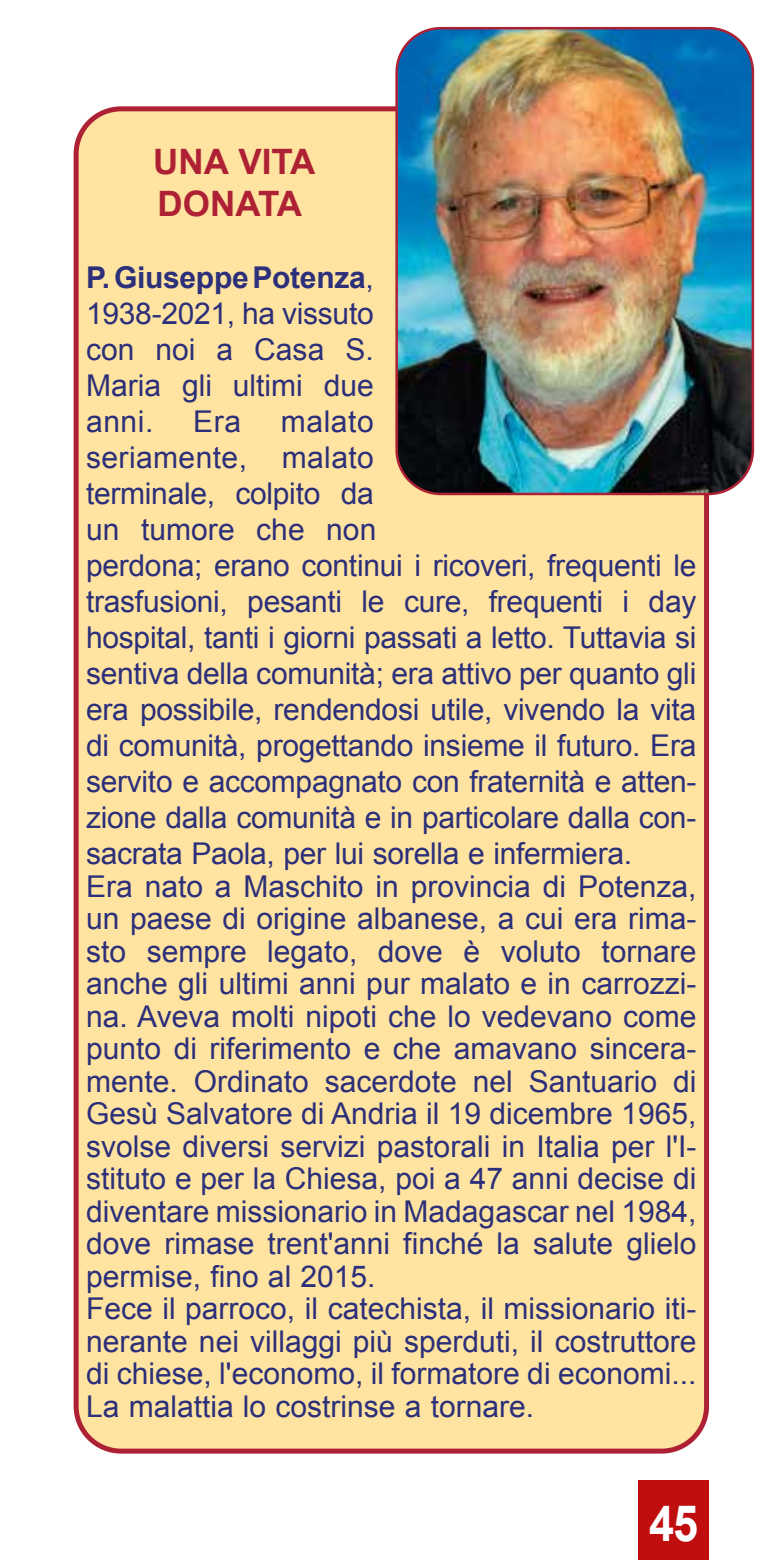
<style>
.page{position:relative;width:780px;height:1560px;background:#fff}
.page>*{position:absolute;margin:0;border:0;box-sizing:border-box;transform-origin:0 0}
.t1{font:700 50px "Arial";color:#fff;scale:.9 1}
.t2{font:700 35px/42px "Arial";color:#ae2135}
.t3{font:30px/36px "Arial";color:#2c2f79}
.s1{font-weight:700}
</style>
<div class="page">
<div style="left:76px;top:109px;width:630px;height:1341px;background:#ffe4a1;border-radius:45px"></div>
<div style="left:74px;top:106px;width:635px;height:1347px;border:5px solid #ae2135;border-radius:45px"></div>
<img style="left:398px;top:28px;width:353px;height:466px">
<div style="left:395px;top:27px;width:359px;height:468px;border:2px solid #ae2135;border-radius:44px"></div>
<div style="left:638px;top:1479px;width:71px;height:80px;background:#c00d0e"></div>
<p class="t2" style="left:153px;top:141px;width:164px">UNA VITA<br>DONATA</p>
<p class="t3" style="left:86px;top:259px;width:289px;text-align:justify"><span class="s1">P. Giuseppe Potenza</span>, 1938-2021, ha vissuto con noi a Casa S.<br>Maria gli ultimi due anni.</p>
<p class="t3" style="left:86px;top:403px;width:611px;text-indent:195px">malato<br>seriamente, malato<br>terminale, colpito da<br>un tumore che non<br>perdona; erano continui i ricoveri, frequenti le trasfusioni, pesanti le cure, frequenti i day hospital, tanti i giorni passati a letto. Tuttavia si sentiva della comunità; era attivo per quanto gli era possibile, rendendosi utile, vivendo la vita di comunità, progettando insieme il futuro. Era servito e accompagnato con fraternità e atten&shy;zione dalla comunità e in particolare dalla con&shy;sacrata Paola, per lui sorella e infermiera.</p>
<p class="t3" style="left:86px;top:870px;width:612px;line-height:32.5px">Era nato a Maschito in provincia di Potenza, un paese di origine albanese, a cui era rima&shy;sto sempre legato, dove è voluto tornare anche gli ultimi anni pur malato e in carrozzi&shy;na. Aveva molti nipoti che lo vedevano come punto di riferimento e che amavano sincera&shy;mente. Ordinato sacerdote nel Santuario di Gesù Salvatore di Andria il 19 dicembre 1965, svolse diversi servizi pastorali in Italia per l'I&shy;stituto e per la Chiesa, poi a 47 anni decise di diventare missionario in Madagascar nel 1984, dove rimase trent'anni finché la salute glielo permise, fino al 2015.<br>Fece il parroco, il catechista, il missionario iti&shy;nerante nei villaggi più sperduti, il costruttore di chiese, l'economo, il formatore di economi...<br>La malattia lo costrinse a tornare.</p>
<p class="t3" style="left:193px;top:403px;width:49px">Era</p>
<h1 class="t1" style="left:649px;top:1489px;width:56px">45</h1>
</div>
